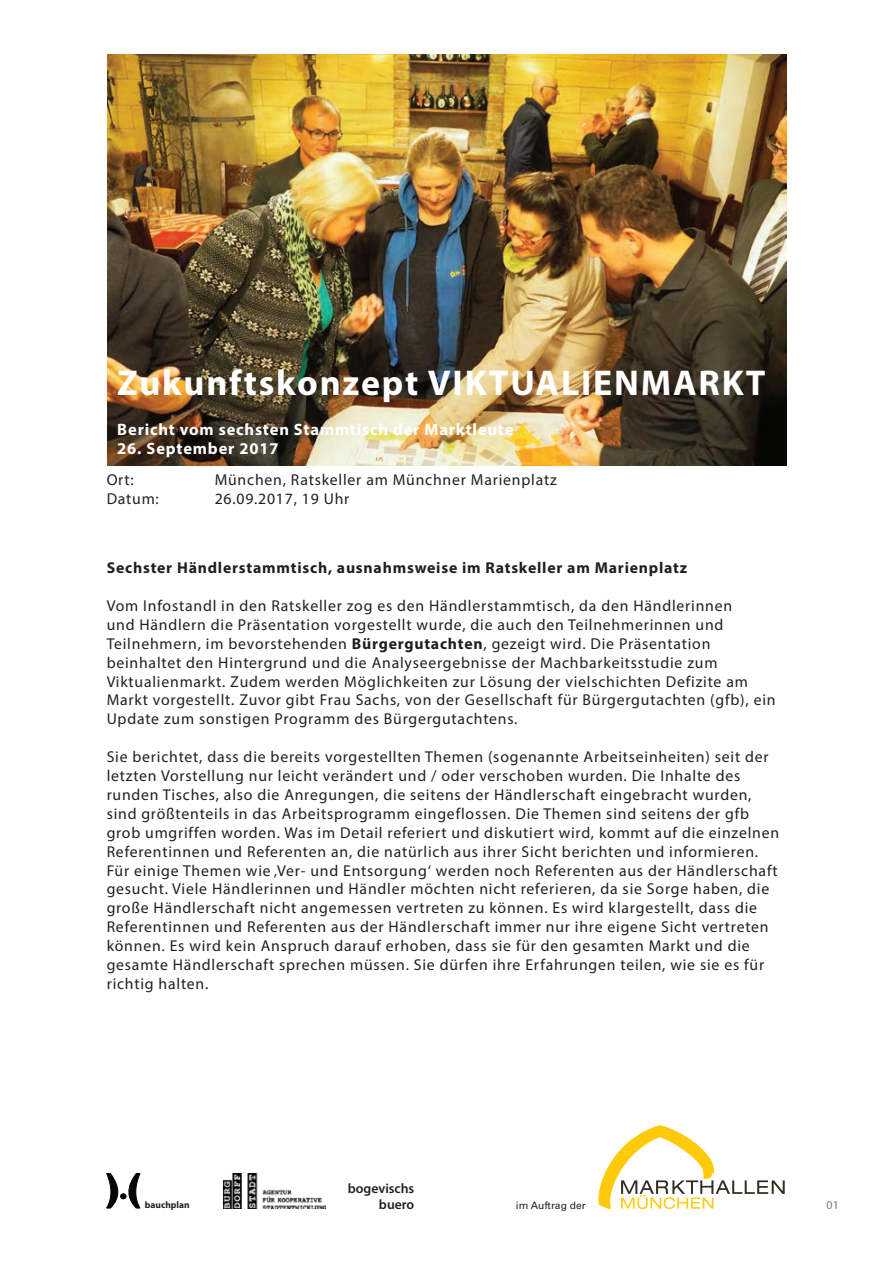
<style>
.page{position:relative;width:893px;height:1263px;background:#fff}
.page>*{position:absolute;margin:0;border:0;box-sizing:border-box;transform-origin:0 0}
.t1{font:700 36px "Myriad Pro";letter-spacing:.05em;color:#fff}
.t2{font:700 16.5px "Myriad Pro";letter-spacing:.05em;color:#fff}
.t3{font:15.75px/18.9px "Myriad Pro";letter-spacing:.05em;color:#231f20}
.t4{font:700 15.75px "Myriad Pro";letter-spacing:.05em;color:#231f20}
.t5{font:600 13.65px/16.5px "Myriad Pro";color:#231f20;text-align:right}
.t6{font:12px "Myriad Pro";color:#76787b}
.t7{font:10.2px "Univers LT Std";color:#231f20}
.t8{font:700 9.45px "Myriad Pro";color:#231f20}
.s1{font-weight:700}
</style>
<div class="page">
<svg style="left:599px;top:1125px;width:186px;height:84px"></svg>
<svg style="left:107px;top:1173px;width:33px;height:35px"></svg>
<img style="left:223px;top:1173px;width:103px;height:36px">
<img style="left:107px;top:54px;width:679px;height:412px">
<h1 class="t1" style="left:117px;top:359px;width:650px">Zukunftskonzept VIKTUALIENMARKT</h1>
<p class="t2" style="left:117px;top:418px;width:398px">Bericht vom sechsten Stammtisch der Marktleute</p>
<p class="t2" style="left:117px;top:438px;width:163px">26. September 2017</p>
<p class="t3" style="left:107px;top:470px;width:29px">Ort:</p>
<p class="t3" style="left:215px;top:470px;width:344px">München, Ratskeller am Münchner Marienplatz</p>
<p class="t3" style="left:107px;top:489px;width:54px">Datum:</p>
<p class="t3" style="left:215px;top:489px;width:136px">26.09.2017, 19 Uhr</p>
<p class="t4" style="left:107px;top:557px;width:582px">Sechster Händlerstammtisch, ausnahmsweise im Ratskeller am Marienplatz</p>
<p class="t3" style="left:107px;top:596px;width:670px">Vom Infostandl in den Ratskeller zog es den Händlerstammtisch, da den Händlerinnen<br>und Händlern die Präsentation vorgestellt wurde, die auch den Teilnehmerinnen und Teilnehmern, im bevorstehenden <span class="s1">Bürgergutachten</span>, gezeigt wird. Die Präsentation beinhaltet den Hintergrund und die Analyseergebnisse der Machbarkeitsstudie zum Viktualienmarkt. Zudem werden Möglichkeiten zur Lösung der vielschichten Defizite am Markt vorgestellt. Zuvor gibt Frau Sachs, von der Gesellschaft für Bürgergutachten (gfb), ein Update zum sonstigen Programm des Bürgergutachtens.</p>
<p class="t3" style="left:107px;top:747px;width:674px">Sie berichtet, dass die bereits vorgestellten Themen (sogenannte Arbeitseinheiten) seit der letzten Vorstellung nur leicht verändert und / oder verschoben wurden. Die Inhalte des runden Tisches, also die Anregungen, die seitens der Händlerschaft eingebracht wurden, sind größtenteils in das Arbeitsprogramm eingeflossen. Die Themen sind seitens der gfb grob umgriffen worden. Was im Detail referiert und diskutiert wird, kommt auf die einzelnen Referentinnen und Referenten an, die natürlich aus ihrer Sicht berichten und informieren.<br>Für einige Themen wie ‚Ver- und Entsorgung‘ werden noch Referenten aus der Händlerschaft gesucht. Viele Händlerinnen und Händler möchten nicht referieren, da sie Sorge haben, die große Händlerschaft nicht angemessen vertreten zu können. Es wird klargestellt, dass die Referentinnen und Referenten aus der Händlerschaft immer nur ihre eigene Sicht vertreten können. Es wird kein Anspruch darauf erhoben, dass sie für den gesamten Markt und die gesamte Händlerschaft sprechen müssen. Sie dürfen ihre Erfahrungen teilen, wie sie es für richtig halten.</p>
<p class="t5" style="left:348px;top:1179px;width:68px">bogevischs buero</p>
<p class="t8" style="left:145px;top:1199px;width:46px">bauchplan</p>
<p class="t7" style="left:516px;top:1199px;width:71px">im Auftrag der</p>
<p class="t6" style="left:826px;top:1197px;width:14px">01</p>
</div>
